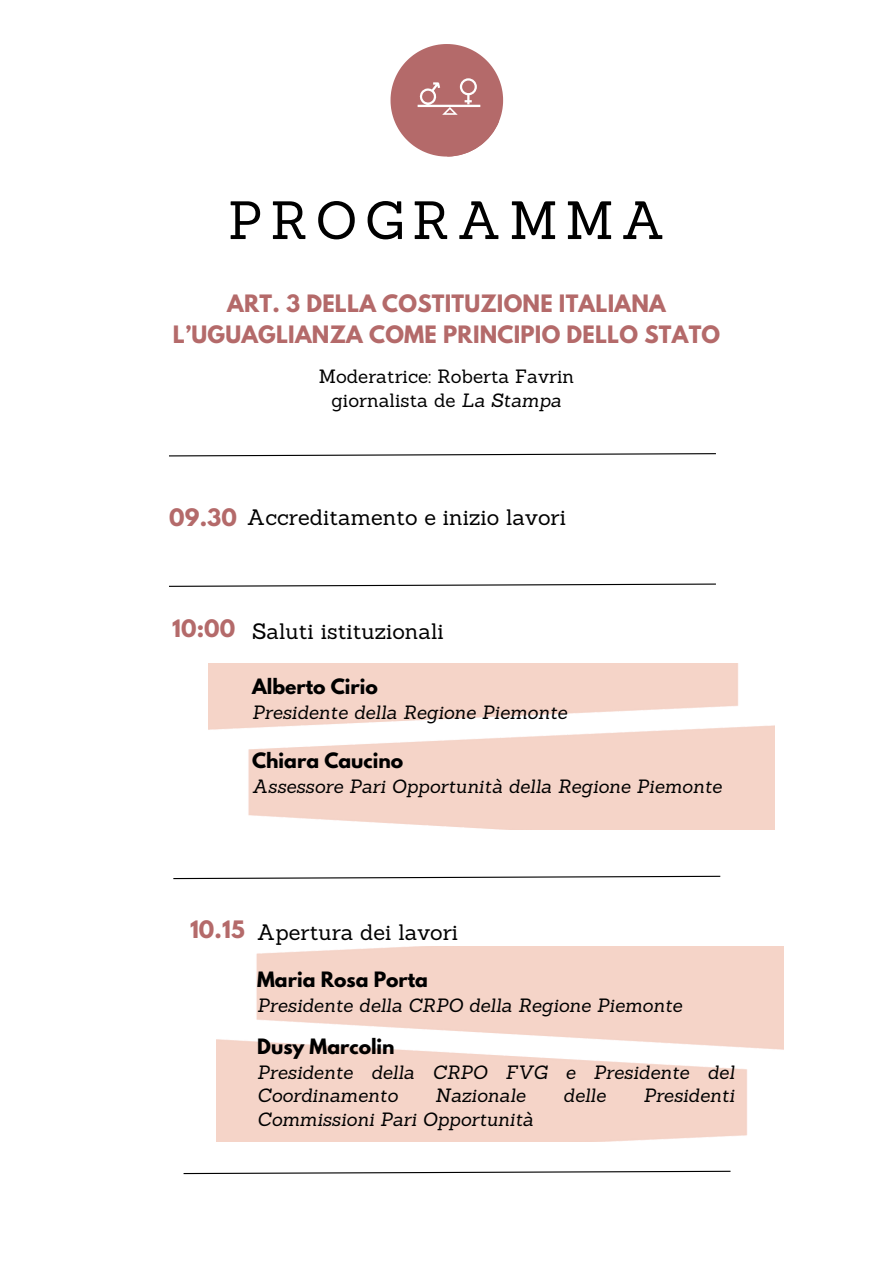
<style>
.page{position:relative;width:894px;height:1264px;background:#fff}
.page>*{position:absolute;margin:0;border:0;box-sizing:border-box;transform-origin:0 0}
.t1{font:52.5px "Sanchez";letter-spacing:.145em;color:#000}
.t2{font:21.75px "Sanchez";color:#000}
.t3{font:700 21.3px/31.5px "League Spartan";letter-spacing:.01em;color:#b46a6a;text-align:center}
.t4{font:italic 18.75px/23.7px "Sanchez";color:#000}
.t5{font:700 18.75px "League Spartan";color:#000}
.t6{font:18.75px "Sanchez";color:#000}
.s1{font-style:italic}
</style>
<div class="page">
<svg style="left:169px;top:583px;width:547px;height:4px"></svg>
<svg style="left:173px;top:875px;width:548px;height:4px"></svg>
<svg style="left:183px;top:1170px;width:548px;height:4px"></svg>
<svg style="left:169px;top:453px;width:547px;height:4px"></svg>
<svg style="left:390px;top:44px;width:113px;height:112px"></svg>
<h1 class="t1" style="left:228px;top:186px;width:439px">PROGRAMMA</h1>
<p class="t3" style="left:173px;top:290px;width:548px">ART. 3 DELLA COSTITUZIONE ITALIANA<br>L’UGUAGLIANZA COME PRINCIPIO DELLO STATO</p>
<p class="t6" style="left:319px;top:364px;width:257px">Moderatrice: Roberta Favrin</p>
<p class="t6" style="left:331px;top:388px;width:231px">giornalista de <span class="s1">La Stampa</span></p>
<h2 class="t3" style="left:169px;top:505px;width:69px">09.30</h2>
<h2 class="t2" style="left:247px;top:503px;width:320px">Accreditamento e inizio lavori</h2>
<h3 class="t3" style="left:172px;top:615px;width:65px">10:00</h3>
<h2 class="t2" style="left:252px;top:616px;width:193px">Saluti istituzionali</h2>
<p class="t5" style="left:252px;top:677px;width:127px">Alberto Cirio</p>
<p class="t4" style="left:252px;top:700px;width:316px">Presidente della Regione Piemonte</p>
<p class="t5" style="left:252px;top:751px;width:153px">Chiara Caucino</p>
<p class="t4" style="left:252px;top:774px;width:471px">Assessore Pari Opportunità della Regione Piemonte</p>
<p class="t3" style="left:190px;top:916px;width:56px">10.15</p>
<h3 class="t2" style="left:257px;top:918px;width:202px">Apertura dei lavori</h3>
<p class="t5" style="left:257px;top:970px;width:172px">Maria Rosa Porta</p>
<h2 class="t4" style="left:257px;top:993px;width:426px">Presidente della CRPO della Regione Piemonte</h2>
<h3 class="t5" style="left:257px;top:1036px;width:139px">Dusy Marcolin</h3>
<p class="t4" style="left:257px;top:1059px;width:478px">Presidente della CRPO FVG e Presidente del<br>Coordinamento</p>
<p class="t4" style="left:435px;top:1083px;width:92px">Nazionale</p>
<p class="t4" style="left:563px;top:1083px;width:44px">delle</p>
<p class="t4" style="left:643px;top:1083px;width:93px">Presidenti</p>
<p class="t4" style="left:257px;top:1107px;width:278px">Commissioni Pari Opportunità</p>
</div>
